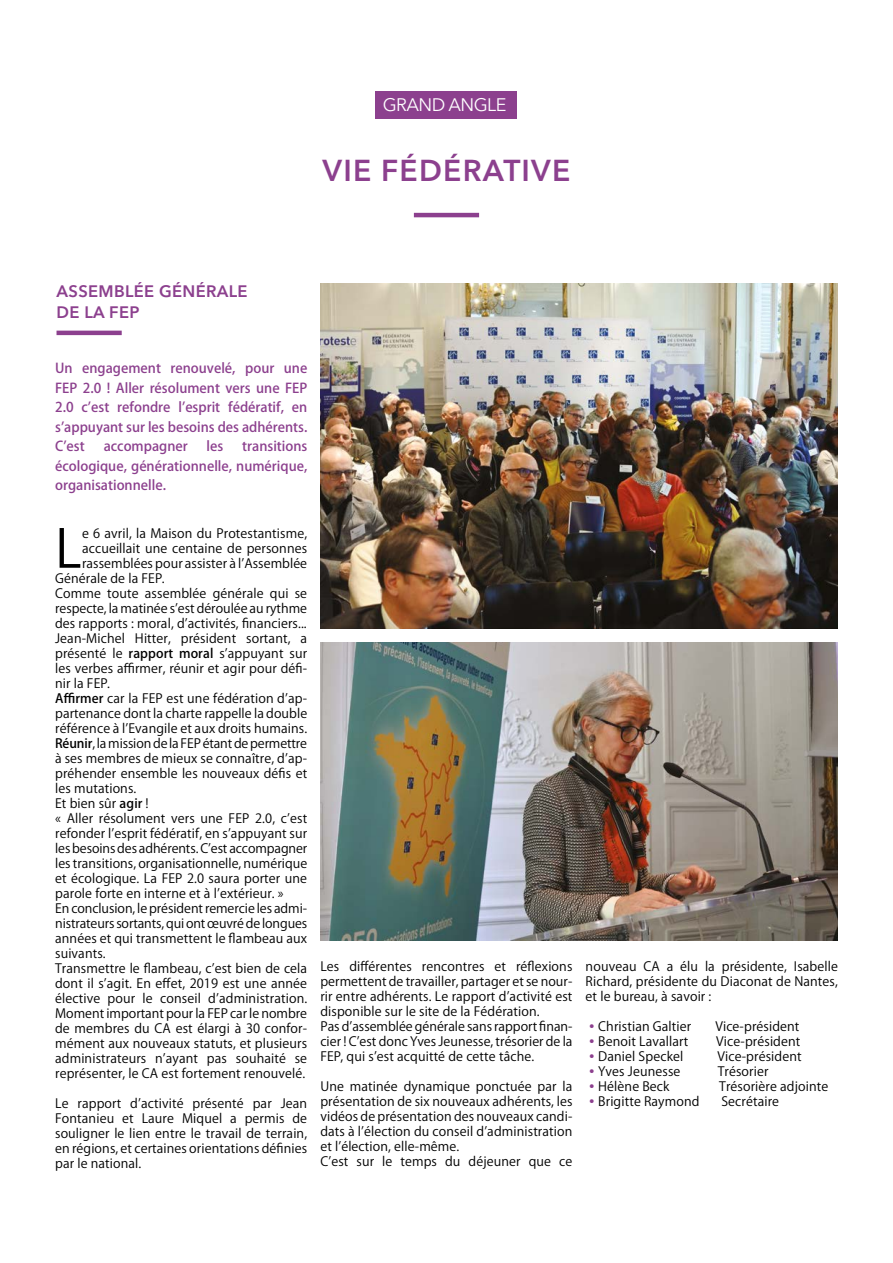
<style>
.page{position:relative;width:893px;height:1263px;background:#fff}
.page>*{position:absolute;margin:0;border:0;box-sizing:border-box;transform-origin:0 0}
.t1{font:52.05px "Koz Go Pro";color:#000}
.t2{font:600 30px "Avenir Next LT Pro";letter-spacing:.04em;color:#8c408e}
.t3{font:18px "Avenir Next LT Pro";letter-spacing:-.03em;color:#fff}
.t4{font:600 16.5px/21px "Avenir Next LT Pro";letter-spacing:.02em;color:#8c408e}
.t5{font:500 13.5px/19.5px "Koz Go Pro";color:#8c408e;text-align:justify}
.t6{font:12.75px/15px "Koz Go Pro";letter-spacing:.01em;color:#000;text-align:justify}
.t7{font:12.75px "Koz Go Pro";letter-spacing:-.01em;color:#000}
.s1{font-weight:500}
.s2{color:#8c408e}
</style>
<div class="page">
<div style="left:376px;top:91px;width:141px;height:28px;background:#8c408e"></div>
<hr style="left:414px;top:213px;width:65px;height:4px;background:#8c408e">
<hr style="left:57px;top:331px;width:65px;height:4px;background:#8c408e">
<img style="left:320px;top:283px;width:518px;height:345px">
<img style="left:320px;top:642px;width:518px;height:298px">
<h3 class="t3" style="left:383px;top:94px;width:125px">GRAND ANGLE</h3>
<h2 class="t2" style="left:323px;top:152px;width:249px">VIE FÉDÉRATIVE</h2>
<p class="t4" style="left:57px;top:280px;width:193px">ASSEMBLÉE GÉNÉRALE<br>DE LA FEP</p>
<p class="t5" style="left:55px;top:359px;width:254px">Un engagement renouvelé, pour une FEP 2.0 ! Aller résolument vers une FEP 2.0 c’est refondre l’esprit fédératif, en s’appuyant sur les besoins des adhérents.<br>C’est</p>
<p class="t5" style="left:104px;top:437px;width:86px">accompagner</p>
<p class="t5" style="left:207px;top:437px;width:18px">les</p>
<p class="t5" style="left:55px;top:437px;width:254px;text-indent:187px">transitions écologique, générationnelle, numérique, organisationnelle.</p>
<h1 class="t1" style="left:55px;top:515px;width:28px">L</h1>
<p class="t6" style="left:82px;top:526px;width:227px">e 6 avril, la Maison du Protestantisme,</p>
<p class="t6" style="left:82px;top:541px;width:227px">accueillait une centaine de personnes</p>
<p class="t6" style="left:82px;top:556px;width:227px">rassemblées pour assister à l’Assemblée</p>
<p class="t6" style="left:55px;top:571px;width:111px">Générale de la FEP.</p>
<p class="t6" style="left:55px;top:586px;width:254px">Comme toute assemblée générale qui se</p>
<p class="t6" style="left:55px;top:601px;width:253px">respecte, la matinée s’est déroulée au rythme</p>
<p class="t6" style="left:55px;top:616px;width:253px">des rapports : moral, d’activités, financiers...</p>
<p class="t6" style="left:55px;top:631px;width:254px">Jean-Michel Hitter, président sortant, a</p>
<p class="t6" style="left:55px;top:646px;width:253px">présenté le <span class="s1">rapport moral</span> s’appuyant sur</p>
<p class="t6" style="left:55px;top:661px;width:254px">les verbes affirmer, réunir et agir pour défi-</p>
<p class="t6" style="left:55px;top:676px;width:56px">nir la FEP.</p>
<p class="t6" style="left:55px;top:691px;width:254px"><span class="s1">Affirmer</span> car la FEP est une fédération d’ap-</p>
<p class="t6" style="left:55px;top:706px;width:254px">partenance dont la charte rappelle la double</p>
<p class="t6" style="left:55px;top:721px;width:254px">référence à l’Evangile et aux droits humains.</p>
<p class="t7" style="left:55px;top:735px;width:253px"><span class="s1">Réunir</span>, la mission de la FEP étant de permettre</p>
<p class="t6" style="left:55px;top:751px;width:254px">à ses membres de mieux se connaître, d’ap-</p>
<p class="t6" style="left:55px;top:766px;width:254px">préhender ensemble les nouveaux défis et</p>
<p class="t6" style="left:55px;top:781px;width:83px">les mutations.</p>
<p class="t6" style="left:55px;top:796px;width:95px">Et bien sûr <span class="s1">agir</span> !</p>
<p class="t6" style="left:55px;top:811px;width:254px">« Aller résolument vers une FEP 2.0, c’est</p>
<p class="t6" style="left:55px;top:826px;width:254px">refonder l’esprit fédératif, en s’appuyant sur</p>
<p class="t6" style="left:55px;top:841px;width:254px">les besoins des adhérents. C’est accompagner</p>
<p class="t6" style="left:55px;top:856px;width:254px">les transitions, organisationnelle, numérique</p>
<p class="t6" style="left:55px;top:871px;width:254px">et écologique. La FEP 2.0 saura porter une</p>
<p class="t6" style="left:55px;top:886px;width:230px">parole forte en interne et à l’extérieur. »</p>
<p class="t6" style="left:55px;top:901px;width:253px">En conclusion, le président remercie les admi-</p>
<p class="t7" style="left:55px;top:915px;width:254px">nistrateurs sortants, qui ont œuvré de longues</p>
<p class="t6" style="left:55px;top:931px;width:254px">années et qui transmettent le flambeau aux</p>
<p class="t6" style="left:55px;top:946px;width:52px">suivants.</p>
<p class="t6" style="left:55px;top:961px;width:254px">Transmettre le flambeau, c’est bien de cela</p>
<p class="t6" style="left:55px;top:976px;width:254px">dont il s’agit. En effet, 2019 est une année</p>
<p class="t6" style="left:55px;top:991px;width:254px">élective pour le conseil d’administration.</p>
<p class="t6" style="left:55px;top:1006px;width:253px">Moment important pour la FEP car le nombre</p>
<p class="t6" style="left:55px;top:1021px;width:254px">de membres du CA est élargi à 30 confor-</p>
<p class="t6" style="left:55px;top:1036px;width:254px">mément aux nouveaux statuts, et plusieurs</p>
<p class="t6" style="left:55px;top:1051px;width:254px">administrateurs n’ayant pas souhaité se</p>
<p class="t6" style="left:55px;top:1066px;width:251px">représenter, le CA est fortement renouvelé.</p>
<p class="t6" style="left:55px;top:1096px;width:254px">Le rapport d’activité présenté par Jean Fontanieu et Laure Miquel a permis de souligner le lien entre le travail de terrain, en régions, et certaines orientations définies par le national.</p>
<p class="t6" style="left:320px;top:959px;width:254px;text-align:left">Les différentes rencontres et réflexions permettent de travailler, partager et se nour&shy;rir entre adhérents. Le rapport d’activité est disponible sur le site de la Fédération.<br>Pas d’assemblée générale sans rapport finan&shy;cier ! C’est donc Yves Jeunesse, trésorier de la FEP, qui s’est acquitté de cette tâche.</p>
<p class="t6" style="left:320px;top:1079px;width:254px;text-align:left">Une matinée dynamique ponctuée par la présentation de six nouveaux adhérents, les vidéos de présentation des nouveaux candi&shy;dats à l’élection du conseil d’administration et l’élection, elle-même.<br>C’est sur le temps du déjeuner que ce</p>
<p class="t6" style="left:586px;top:959px;width:254px">nouveau CA a élu la présidente, Isabelle Richard, présidente du Diaconat de Nantes, et le bureau, à savoir :</p>
<p class="t6" style="left:586px;top:1019px;width:107px"><span class="s2">◦</span>Christian Galtier</p>
<p class="t6" style="left:715px;top:1019px;width:86px">Vice-président</p>
<p class="t6" style="left:586px;top:1034px;width:104px"><span class="s2">◦</span>Benoit Lavallart</p>
<p class="t6" style="left:716px;top:1034px;width:86px">Vice-président</p>
<p class="t6" style="left:586px;top:1049px;width:99px"><span class="s2">◦</span>Daniel Speckel</p>
<p class="t6" style="left:717px;top:1049px;width:86px">Vice-président</p>
<p class="t6" style="left:586px;top:1064px;width:96px"><span class="s2">◦</span>Yves Jeunesse</p>
<p class="t6" style="left:718px;top:1064px;width:52px">Trésorier</p>
<p class="t6" style="left:586px;top:1079px;width:85px"><span class="s2">◦</span>Hélène Beck</p>
<p class="t6" style="left:719px;top:1079px;width:111px">Trésorière adjointe</p>
<p class="t6" style="left:586px;top:1094px;width:115px"><span class="s2">◦</span>Brigitte Raymond</p>
<p class="t6" style="left:721px;top:1094px;width:59px">Secrétaire</p>
</div>
